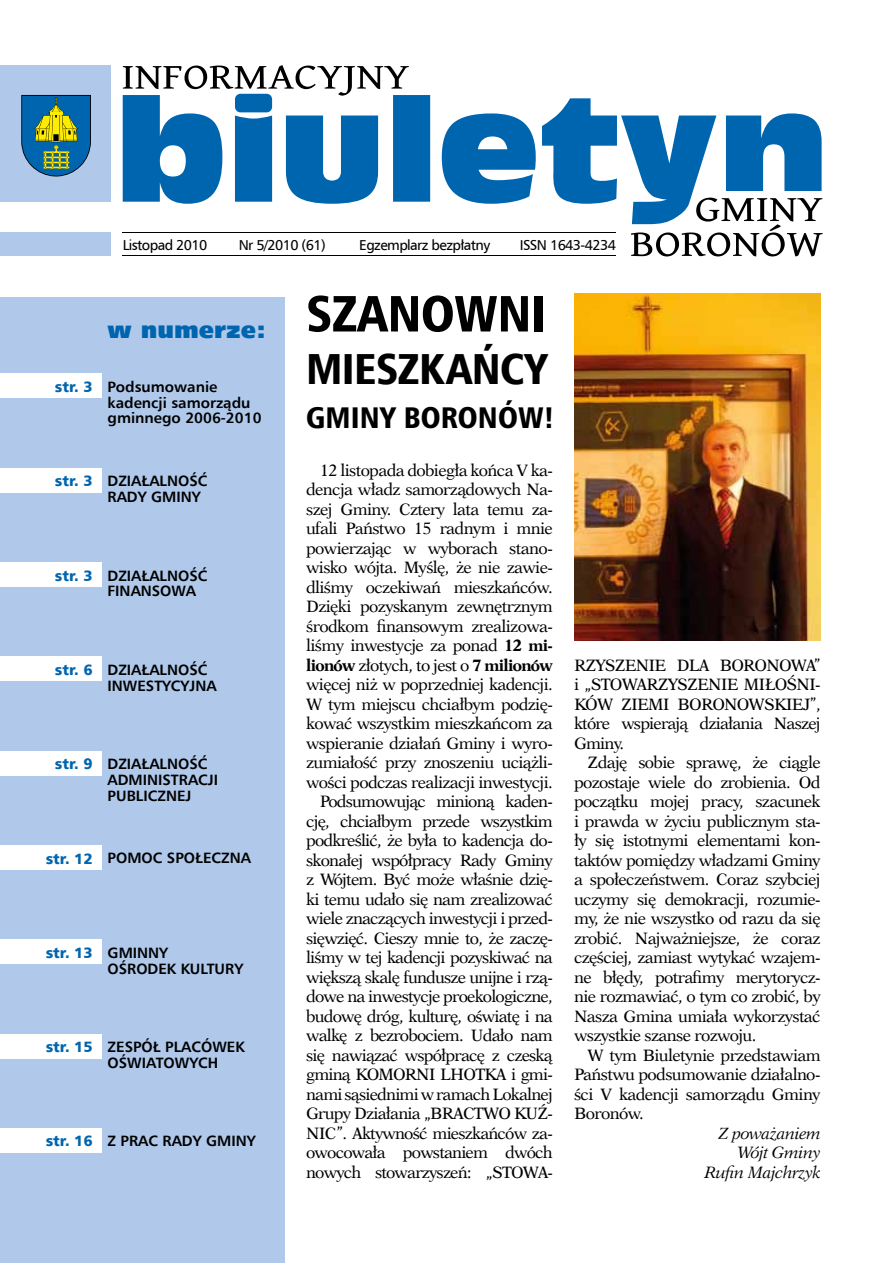
<style>
.page{position:relative;width:893px;height:1263px;background:#fff}
.page>*{position:absolute;margin:0;border:0;box-sizing:border-box;transform-origin:0 0}
.t1{font:51px "Humnst 777 Blk Cn EU";letter-spacing:-.01em;color:#000}
.t2{font:43.5px "Humnst 777 Blk Cn EU";letter-spacing:-.015em;color:#000}
.t3{font:30px "Humnst 777 Blk Cn EU";letter-spacing:.005em;color:#000}
.t4{font:24px "Humnst 777 X Blk EU";color:#0065af}
.t5{font:16.5px/19.5px "Dutch 823 EU";letter-spacing:-.05em;color:#000;text-align:justify}
.t6{font:italic 16.5px/19.5px "Dutch 823 EU";letter-spacing:-.035em;color:#000;text-align:right}
.t7{font:700 15px/15.8px "Humnst 777 EU";color:#000}
.t8{font:15px "Humnst 777 Blk EU";color:#0065af}
.t9{font:14.4px "Humnst 777 EU";letter-spacing:-.04em;color:#000}
.s1{font-family:"Humnst 777 Blk EU";font-weight:400;color:#0065af}
.s2{font-weight:700}
</style>
<div class="page">
<div style="left:0;top:298px;width:285px;height:965px;background:#b0c9ea"></div>
<div style="left:0;top:66px;width:111px;height:136px;background:#b0c9ea"></div>
<div style="left:0;top:233px;width:111px;height:23px;background:#b0c9ea"></div>
<hr style="left:123px;top:233px;width:493px;height:1px;background:#000">
<svg style="left:21px;top:95px;width:70px;height:81px;background:#427f81"></svg>
<svg style="left:442px;top:113px;width:94px;height:91px"></svg>
<svg style="left:123px;top:65px;width:307px;height:139px"></svg>
<svg style="left:542px;top:98px;width:281px;height:158px"></svg>
<hr style="left:123px;top:255px;width:493px;height:1px;background:#000">
<div style="left:0;top:374px;width:102px;height:24px;background:#fff"></div>
<div style="left:0;top:468px;width:102px;height:25px;background:#fff"></div>
<div style="left:0;top:656px;width:102px;height:25px;background:#fff"></div>
<div style="left:0;top:845px;width:102px;height:25px;background:#fff"></div>
<div style="left:0;top:1034px;width:102px;height:24px;background:#fff"></div>
<div style="left:0;top:562px;width:102px;height:25px;background:#fff"></div>
<div style="left:0;top:751px;width:102px;height:24px;background:#fff"></div>
<div style="left:0;top:939px;width:102px;height:25px;background:#fff"></div>
<div style="left:0;top:1128px;width:102px;height:25px;background:#fff"></div>
<img style="left:574px;top:293px;width:247px;height:347px">
<p class="t9" style="left:123px;top:236px;width:86px">Listopad 2010</p>
<p class="t9" style="left:239px;top:236px;width:88px">Nr 5/2010 (61)</p>
<p class="t9" style="left:359px;top:236px;width:133px">Egzemplarz bezpłatny</p>
<p class="t9" style="left:520px;top:236px;width:98px">ISSN 1643-4234</p>
<h3 class="t4" style="left:108px;top:314px;width:160px">w numerze:</h3>
<p class="t8" style="left:55px;top:377px;width:39px">str. 3</p>
<p class="t7" style="left:108px;top:379px;width:155px">Podsumowanie kadencji samorządu gminnego 2006-2010</p>
<h1 class="t1" style="left:306px;top:281px;width:241px">SZANOWNI</h1>
<h2 class="t2" style="left:306px;top:341px;width:243px">MIESZKAŃCY</h2>
<h3 class="t3" style="left:306px;top:398px;width:249px">GMINY BORONÓW!</h3>
<p class="t8" style="left:55px;top:471px;width:39px">str. 3</p>
<p class="t7" style="left:108px;top:473px;width:101px">DZIAŁALNOŚĆ<br>RADY GMINY</p>
<p class="t8" style="left:55px;top:566px;width:39px">str. 3</p>
<p class="t7" style="left:108px;top:567px;width:101px">DZIAŁALNOŚĆ<br>FINANSOWA</p>
<p class="t8" style="left:55px;top:660px;width:39px">str. 6</p>
<p class="t7" style="left:108px;top:662px;width:111px">DZIAŁALNOŚĆ<br>INWESTYCYJNA</p>
<p class="t8" style="left:55px;top:754px;width:39px">str. 9</p>
<p class="t7" style="left:108px;top:756px;width:112px">DZIAŁALNOŚĆ<br>ADMINISTRACJI<br>PUBLICZNEJ</p>
<p class="t7" style="left:46px;top:850px;width:207px"><span class="s1">str. 12</span> POMOC SPOŁECZNA</p>
<p class="t8" style="left:46px;top:943px;width:49px">str. 13</p>
<p class="t7" style="left:108px;top:944px;width:137px">GMINNY<br>OŚRODEK KULTURY</p>
<p class="t8" style="left:46px;top:1037px;width:49px">str. 15</p>
<p class="t7" style="left:108px;top:1039px;width:139px">ZESPÓŁ PLACÓWEK<br>OŚWIATOWYCH</p>
<p class="t7" style="left:46px;top:1133px;width:212px"><span class="s1">str. 16</span> Z PRAC RADY GMINY</p>
<p class="t5" style="left:306px;top:460px;width:248px;text-align:right">12 listopada dobiegła końca V ka&shy;dencja władz samorządowych Na&shy;szej Gminy. Cztery lata temu za&shy;ufali Państwo 15 radnym i mnie powierzając w wyborach stano&shy;wisko wójta. Myślę, że nie zawie&shy;dliśmy oczekiwań mieszkańców.<br>Dzięki pozyskanym zewnętrznym środkom finansowym zrealizowa&shy;liśmy inwestycje za ponad <span class="s2">12 mi&shy;lionów</span> złotych, to jest o <span class="s2">7 milionów </span>więcej niż w poprzedniej kadencji.<br>W tym miejscu chciałbym podzię&shy;kować wszystkim mieszkańcom za wspieranie działań Gminy i wyro&shy;zumiałość przy znoszeniu uciążli&shy;wości podczas realizacji inwestycji.<br>Podsumowując minioną kaden&shy;cję, chciałbym przede wszystkim podkreślić, że była to kadencja do&shy;skonałej współpracy Rady Gminy z Wójtem. Być może właśnie dzię&shy;ki temu udało się nam zrealizować wiele znaczących inwestycji i przed&shy;sięwzięć. Cieszy mnie to, że zaczę&shy;liśmy w tej kadencji pozyskiwać na większą skalę fundusze unijne i rzą&shy;dowe na inwestycje proekologiczne, budowę dróg, kulturę, oświatę i na walkę z bezrobociem. Udało nam się nawiązać współpracę z czeską gminą KOMORNI LHOTKA i gmi&shy;nami sąsiednimi w ramach Lokalnej<br>Grupy Działania „BRACTWO KUŹ-<br>NIC”. Aktywność mieszkańców za&shy;owocowała powstaniem dwóch nowych stowarzyszeń: „STOWA-</p>
<p class="t5" style="left:574px;top:655px;width:248px">RZYSZENIE DLA BORONOWA” i „STOWARZYSZENIE MIŁOŚNI-KÓW ZIEMI BORONOWSKIEJ”, które wspierają działania Naszej Gminy.</p>
<p class="t5" style="left:574px;top:753px;width:248px;text-indent:13px">Zdaję sobie sprawę, że ciągle pozostaje wiele do zrobienia. Od początku mojej pracy, szacunek i prawda w życiu publicznym sta&shy;ły się istotnymi elementami kon&shy;taktów pomiędzy władzami Gminy a społeczeństwem. Coraz szybciej uczymy się demokracji, rozumie&shy;my, że nie wszystko od razu da się zrobić. Najważniejsze, że coraz częściej, zamiast wytykać wzajem&shy;ne błędy, potrafimy merytorycz&shy;nie rozmawiać, o tym co zrobić, by Nasza Gmina umiała wykorzystać wszystkie szanse rozwoju.</p>
<p class="t5" style="left:574px;top:1045px;width:248px;text-indent:13px">W tym Biuletynie przedstawiam Państwu podsumowanie działalno&shy;ści V kadencji samorządu Gminy Boronów.</p>
<p class="t6" style="left:705px;top:1123px;width:118px">Z poważaniem<br>Wójt Gminy<br>Rufin Majchrzyk</p>
</div>
